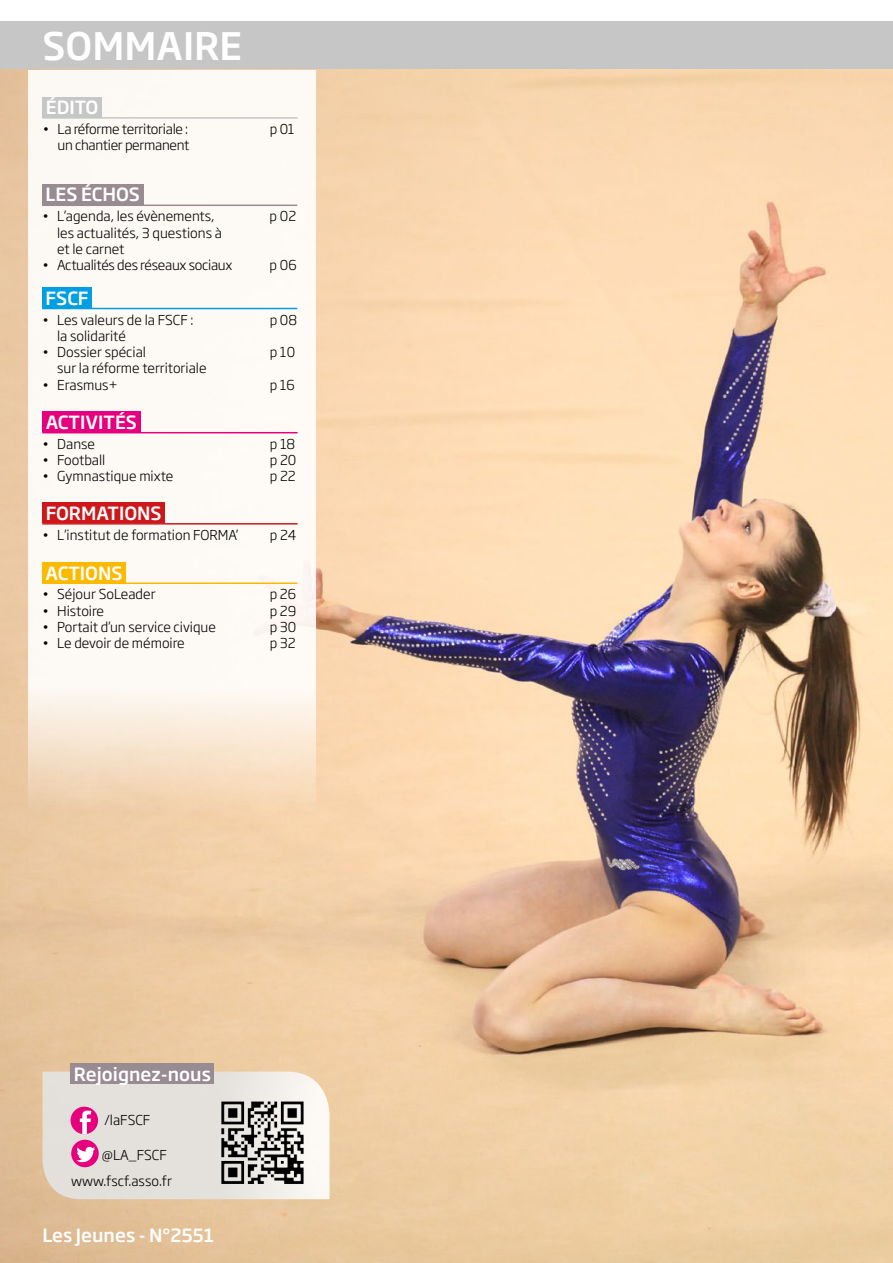
<style>
.page{position:relative;width:893px;height:1263px;background:#fff}
.page>*{position:absolute;margin:0;border:0;box-sizing:border-box;transform-origin:0 0}
.t1{font:500 37.5px "Soho Gothic Std";color:#fff}
.t2{font:500 18px "Soho Gothic Std";color:#fff}
.t3{font:300 13.5px/26px "Soho Gothic Std";color:#000}
.t4{font:300 13.5px "Soho Gothic Std";letter-spacing:-.02em;color:#000}
</style>
<div class="page">
<div style="left:0;top:21px;width:893px;height:49px;background:#c6c6c6"></div>
<img style="left:0;top:69px;width:893px;height:1194px">
<div style="left:71px;top:1063px;width:143px;height:21px;background:#998b92"></div>
<svg style="left:43px;top:1071px;width:287px;height:128px"></svg>
<svg style="left:29px;top:70px;width:287px;height:744px;fill:#fdf9f5"></svg>
<div style="left:42px;top:184px;width:101px;height:21px;background:#998b92"></div>
<hr style="left:42px;top:205px;width:255px;height:1px;background:#998b92">
<div style="left:42px;top:97px;width:60px;height:21px;background:#c6c6c6"></div>
<hr style="left:42px;top:117px;width:256px;height:2px;background:#c6c6c6">
<div style="left:42px;top:287px;width:50px;height:21px;background:#009fe3"></div>
<hr style="left:42px;top:308px;width:255px;height:1px;background:#009fe3">
<div style="left:42px;top:411px;width:98px;height:21px;background:#e6007d"></div>
<hr style="left:42px;top:432px;width:256px;height:1px;background:#e6007d">
<div style="left:42px;top:502px;width:123px;height:21px;background:#cd171a"></div>
<hr style="left:42px;top:523px;width:256px;height:2px;background:#cd171a">
<div style="left:42px;top:562px;width:84px;height:21px;background:#fbba00"></div>
<hr style="left:42px;top:582px;width:255px;height:2px;background:#fbba00">
<h1 class="t1" style="left:43px;top:22px;width:201px">SOMMAIRE</h1>
<h2 class="t2" style="left:46px;top:96px;width:54px">ÉDITO</h2>
<p class="t4" style="left:42px;top:121px;width:147px">• La réforme territoriale :</p>
<p class="t3" style="left:270px;top:116px;width:26px">p 01</p>
<p class="t4" style="left:57px;top:137px;width:134px">un chantier permanent</p>
<h2 class="t2" style="left:46px;top:183px;width:96px">LES ÉCHOS</h2>
<p class="t3" style="left:42px;top:204px;width:174px">• L’agenda, les évènements,</p>
<p class="t3" style="left:270px;top:204px;width:28px">p 02</p>
<p class="t3" style="left:57px;top:225px;width:166px;line-height:16.2px">les actualités, 3 questions à et le carnet</p>
<p class="t4" style="left:42px;top:256px;width:192px">• Actualités des réseaux sociaux</p>
<p class="t3" style="left:270px;top:252px;width:29px">p 06</p>
<h2 class="t2" style="left:46px;top:287px;width:45px">FSCF</h2>
<p class="t3" style="left:42px;top:307px;width:153px">• Les valeurs de la FSCF :</p>
<p class="t3" style="left:270px;top:307px;width:29px">p 08</p>
<p class="t3" style="left:57px;top:323px;width:70px">la solidarité</p>
<p class="t3" style="left:42px;top:339px;width:105px">• Dossier spécial</p>
<p class="t3" style="left:270px;top:339px;width:27px">p 10</p>
<p class="t3" style="left:57px;top:356px;width:151px">sur la réforme territoriale</p>
<p class="t3" style="left:42px;top:372px;width:77px">• Erasmus+</p>
<p class="t3" style="left:270px;top:372px;width:27px">p 16</p>
<h2 class="t2" style="left:46px;top:410px;width:93px">ACTIVITÉS</h2>
<p class="t3" style="left:42px;top:431px;width:54px">• Danse</p>
<p class="t3" style="left:270px;top:431px;width:27px">p 18</p>
<p class="t3" style="left:42px;top:447px;width:65px">• Football</p>
<p class="t3" style="left:270px;top:447px;width:28px">p 20</p>
<p class="t3" style="left:42px;top:463px;width:133px">• Gymnastique mixte</p>
<p class="t3" style="left:270px;top:463px;width:28px">p 22</p>
<h2 class="t2" style="left:46px;top:502px;width:118px">FORMATIONS</h2>
<p class="t3" style="left:42px;top:522px;width:198px">• L’institut de formation FORMA’</p>
<p class="t3" style="left:270px;top:522px;width:28px">p 24</p>
<h2 class="t2" style="left:46px;top:561px;width:78px">ACTIONS</h2>
<p class="t3" style="left:42px;top:582px;width:115px">• Séjour SoLeader</p>
<p class="t3" style="left:270px;top:582px;width:28px">p 26</p>
<p class="t3" style="left:42px;top:598px;width:63px">• Histoire</p>
<p class="t3" style="left:270px;top:598px;width:28px">p 29</p>
<p class="t3" style="left:42px;top:614px;width:175px">• Portait d’un service civique</p>
<p class="t3" style="left:270px;top:614px;width:28px">p 30</p>
<p class="t3" style="left:42px;top:630px;width:144px">• Le devoir de mémoire</p>
<p class="t3" style="left:270px;top:630px;width:28px">p 32</p>
<h2 class="t2" style="left:74px;top:1062px;width:138px">Rejoignez-nous</h2>
<p class="t3" style="left:104px;top:1107px;width:47px">/laFSCF</p>
<p class="t3" style="left:71px;top:1142px;width:102px;text-indent:31px">@LA_FSCF www.fscf.asso.fr</p>
<h2 class="t2" style="left:43px;top:1223px;width:173px">Les Jeunes - N°2551</h2>
</div>
